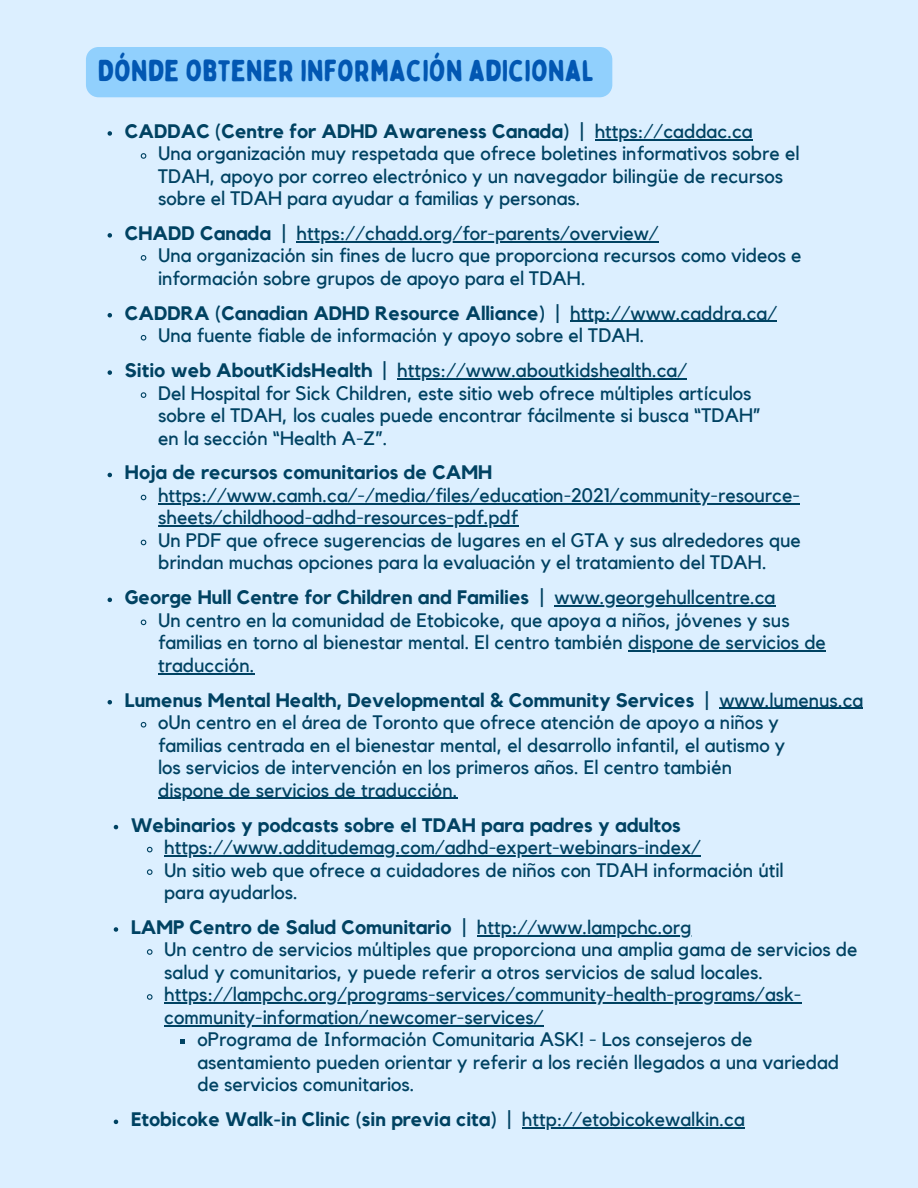
<style>
.page{position:relative;width:918px;height:1188px;background:#dcefff}
.page>*{position:absolute;margin:0;border:0;box-sizing:border-box;transform-origin:0 0}
.t1{font:30px "Bobby Jones Soft";color:#0257b2}
.t2{font:19.5px/22.5px "Kollektif";color:#004262}
.t3{font:700 19.5px "Kollektif";color:#004262}
.s1{font-weight:400}
</style>
<div class="page">
<div style="left:86px;top:47px;width:526px;height:50px;background:#91d0fd"></div>
<svg style="left:114px;top:927px;width:4px;height:5px"></svg>
<hr style="left:477px;top:935px;width:215px;height:1px;background:#004262">
<svg style="left:146px;top:949px;width:7px;height:6px"></svg>
<svg style="left:146px;top:994px;width:7px;height:6px"></svg>
<hr style="left:164px;top:1003px;width:637px;height:1px;background:#004262">
<hr style="left:164px;top:1025px;width:380px;height:1px;background:#004262">
<svg style="left:180px;top:1040px;width:5px;height:4px"></svg>
<svg style="left:108px;top:131px;width:4px;height:5px"></svg>
<hr style="left:595px;top:139px;width:158px;height:1px;background:#004262">
<svg style="left:140px;top:153px;width:7px;height:6px"></svg>
<svg style="left:108px;top:233px;width:4px;height:5px"></svg>
<hr style="left:296px;top:241px;width:363px;height:1px;background:#004262">
<svg style="left:140px;top:255px;width:7px;height:6px"></svg>
<svg style="left:108px;top:313px;width:4px;height:4px"></svg>
<hr style="left:570px;top:321px;width:207px;height:1px;background:#004262">
<svg style="left:140px;top:334px;width:7px;height:7px"></svg>
<svg style="left:108px;top:370px;width:4px;height:5px"></svg>
<hr style="left:397px;top:378px;width:290px;height:1px;background:#004262">
<svg style="left:140px;top:392px;width:7px;height:6px"></svg>
<svg style="left:108px;top:473px;width:4px;height:4px"></svg>
<svg style="left:140px;top:494px;width:7px;height:7px"></svg>
<hr style="left:158px;top:503px;width:642px;height:1px;background:#004262">
<hr style="left:158px;top:526px;width:360px;height:1px;background:#004262">
<svg style="left:140px;top:539px;width:7px;height:7px"></svg>
<svg style="left:108px;top:598px;width:4px;height:4px"></svg>
<hr style="left:554px;top:605px;width:221px;height:2px;background:#004262">
<svg style="left:140px;top:619px;width:7px;height:7px"></svg>
<hr style="left:628px;top:650px;width:198px;height:2px;background:#004262">
<hr style="left:158px;top:673px;width:96px;height:1px;background:#004262">
<svg style="left:108px;top:700px;width:4px;height:4px"></svg>
<hr style="left:719px;top:708px;width:144px;height:1px;background:#004262">
<svg style="left:114px;top:825px;width:4px;height:4px"></svg>
<svg style="left:146px;top:846px;width:7px;height:7px"></svg>
<hr style="left:164px;top:855px;width:537px;height:1px;background:#004262">
<svg style="left:146px;top:869px;width:7px;height:6px"></svg>
<svg style="left:114px;top:1120px;width:4px;height:4px"></svg>
<hr style="left:522px;top:1127px;width:223px;height:2px;background:#004262">
<svg style="left:140px;top:721px;width:7px;height:7px"></svg>
<hr style="left:158px;top:798px;width:299px;height:1px;background:#004262">
<h1 class="t1" style="left:98px;top:52px;width:498px">DÓNDE OBTENER INFORMACIÓN ADICIONAL</h1>
<p class="t3" style="left:125px;top:122px;width:461px">CADDAC (Centre for ADHD Awareness Canada) |</p>
<p class="t2" style="left:158px;top:121px;width:643px;text-indent:437px">https://caddac.ca<br>Una organización muy respetada que ofrece boletines informativos sobre el TDAH, apoyo por correo electrónico y un navegador bilingüe de recursos sobre el TDAH para ayudar a familias y personas.</p>
<p class="t3" style="left:125px;top:224px;width:162px">CHADD Canada |</p>
<p class="t2" style="left:158px;top:223px;width:645px;text-indent:138px">https://chadd.org/for-parents/overview/<br>Una organización sin fines de lucro que proporciona recursos como videos e información sobre grupos de apoyo para el TDAH.</p>
<p class="t3" style="left:125px;top:304px;width:436px">CADDRA (Canadian ADHD Resource Alliance) |</p>
<p class="t2" style="left:158px;top:302px;width:621px;text-indent:412px">http://www.caddra.ca/<br>Una fuente fiable de información y apoyo sobre el TDAH.</p>
<p class="t3" style="left:125px;top:361px;width:263px">Sitio web AboutKidsHealth |</p>
<p class="t2" style="left:158px;top:360px;width:604px;text-indent:239px">https://www.aboutkidshealth.ca/<br>Del Hospital for Sick Children, este sitio web ofrece múltiples artículos sobre el TDAH, los cuales puede encontrar fácilmente si busca “TDAH” en la sección “Health A-Z”.</p>
<p class="t3" style="left:125px;top:464px;width:369px">Hoja de recursos comunitarios de CAMH</p>
<p class="t2" style="left:158px;top:485px;width:643px">https://www.camh.ca/-/media/files/education-2021/community-resource-</p>
<p class="t2" style="left:158px;top:507px;width:644px">sheets/childhood-adhd-resources-pdf.pdf<br>Un PDF que ofrece sugerencias de lugares en el GTA y sus alrededores que</p>
<p class="t2" style="left:158px;top:552px;width:610px">brindan muchas opciones para la evaluación y el tratamiento del TDAH.</p>
<p class="t3" style="left:125px;top:589px;width:420px">George Hull Centre for Children and Families |</p>
<p class="t2" style="left:158px;top:587px;width:669px;text-indent:396px">www.georgehullcentre.ca<br>Un centro en la comunidad de Etobicoke, que apoya a niños, jóvenes y sus familias en torno al bienestar mental. El centro también dispone de servicios de</p>
<p class="t2" style="left:158px;top:655px;width:98px">traducción.</p>
<p class="t3" style="left:125px;top:691px;width:740px">Lumenus Mental Health, Developmental &amp; Community Services | <span class="s1">www.lumenus.ca</span></p>
<p class="t2" style="left:158px;top:712px;width:629px">oUn centro en el área de Toronto que ofrece atención de apoyo a niños y familias centrada en el bienestar mental, el desarrollo infantil, el autismo y los servicios de intervención en los primeros años. El centro también dispone de servicios de traducción.</p>
<p class="t3" style="left:131px;top:816px;width:551px">Webinarios y podcasts sobre el TDAH para padres y adultos</p>
<p class="t2" style="left:164px;top:837px;width:538px">https://www.additudemag.com/adhd-expert-webinars-index/</p>
<p class="t2" style="left:164px;top:859px;width:621px">Un sitio web que ofrece a cuidadores de niños con TDAH información útil para ayudarlos.</p>
<p class="t3" style="left:131px;top:918px;width:337px">LAMP Centro de Salud Comunitario |</p>
<p class="t2" style="left:164px;top:917px;width:695px;text-indent:313px">http://www.lampchc.org<br>Un centro de servicios múltiples que proporciona una amplia gama de servicios de salud y comunitarios, y puede referir a otros servicios de salud locales. https://lampchc.org/programs-services/community-health-programs/ask-</p>
<p class="t2" style="left:197px;top:1007px;width:557px;text-indent:-33px">community-information/newcomer-services/<br>oPrograma de Información Comunitaria ASK! - Los consejeros de</p>
<p class="t2" style="left:197px;top:1052px;width:643px">asentamiento pueden orientar y referir a los recién llegados a una variedad de servicios comunitarios.</p>
<p class="t3" style="left:131px;top:1111px;width:615px">Etobicoke Walk-in Clinic (sin previa cita) | <span class="s1">http://etobicokewalkin.ca</span></p>
</div>
